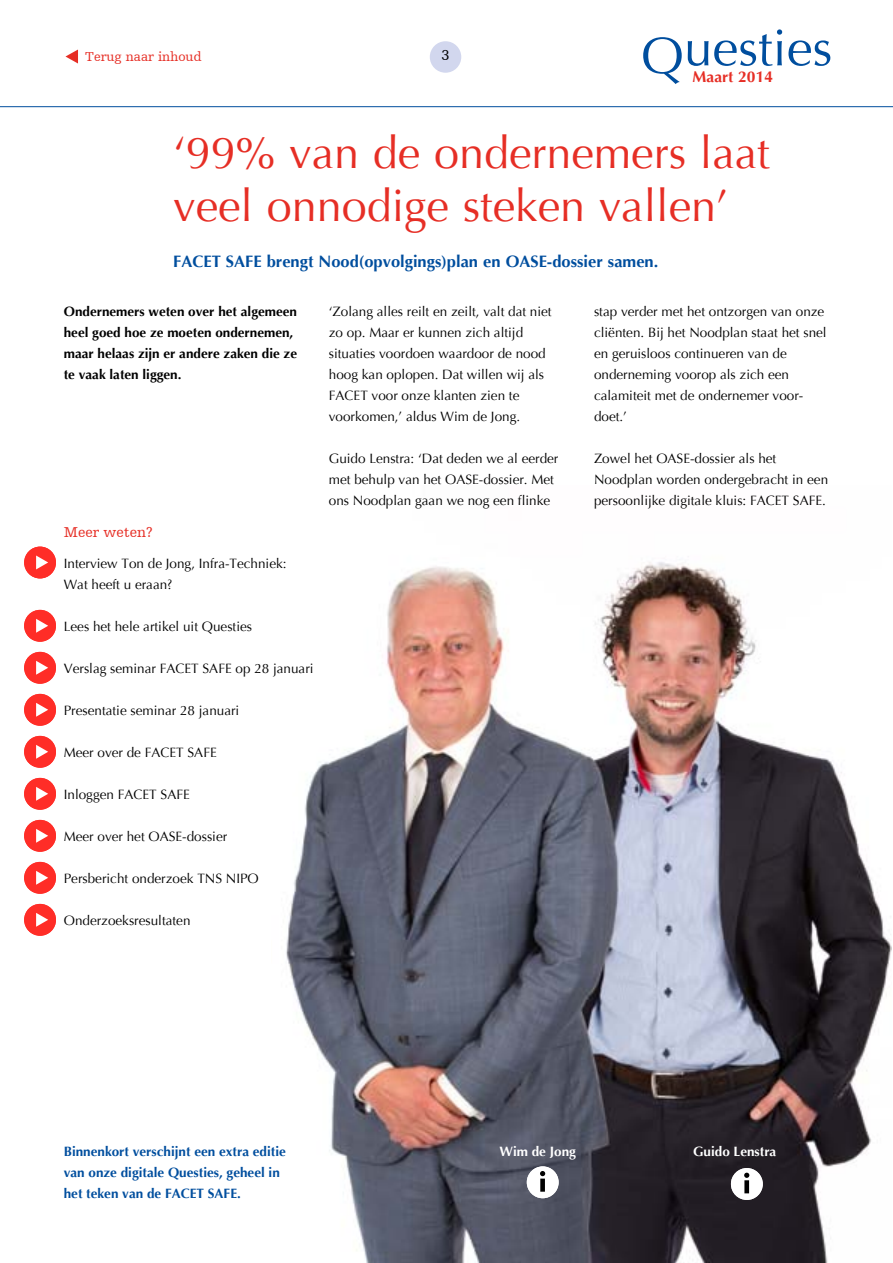
<style>
.page{position:relative;width:893px;height:1263px;background:#fff}
.page>*{position:absolute;margin:0;border:0;box-sizing:border-box;transform-origin:0 0}
.t1{font:51.45px "Optima";color:#004e9e}
.t2{font:44.85px/52.7px "Optima";color:#e62e25}
.t3{font:700 16.5px "Optima";color:#004e9e}
.t4{font:700 15.6px "Optima";color:#e62e25}
.t5{font:15px "Humanist Slabserif 712 BT";color:#e62e25}
.t6{font:15px "Humanist Slabserif 712 BT";color:#000}
.t7{font:13.5px/21px "Optima";color:#000}
.t8{font:700 13.5px/21px "Optima";color:#000}
.t9{font:700 13.5px/21px "Optima";color:#004e9e}
.t10{font:700 13.5px "Optima";color:#fff}
.t11{font:13.5px "Humanist Slabserif 712 BT";color:#e62e25}
</style>
<div class="page">
<div style="left:430px;top:41px;width:31px;height:32px;background:#d2d7ee;border-radius:50%"></div>
<svg style="left:65px;top:50px;width:13px;height:14px"></svg>
<hr style="left:0;top:106px;width:893px;height:1px;background:#004e9e">
<img style="left:286px;top:562px;width:605px;height:701px">
<div style="left:527px;top:1166px;width:32px;height:32px;background:#fff;border-radius:50%"></div>
<svg style="left:540px;top:1171px;width:5px;height:21px"></svg>
<div style="left:731px;top:1168px;width:32px;height:32px;background:#fff;border-radius:50%"></div>
<svg style="left:744px;top:1173px;width:5px;height:20px"></svg>
<div style="left:24px;top:547px;width:32px;height:31px;background:#ff2d27;border-radius:50%"></div>
<svg style="left:36px;top:555px;width:12px;height:14px"></svg>
<div style="left:24px;top:610px;width:32px;height:32px;background:#ff2d27;border-radius:50%"></div>
<svg style="left:36px;top:619px;width:12px;height:14px"></svg>
<div style="left:24px;top:652px;width:32px;height:32px;background:#ff2d27;border-radius:50%"></div>
<svg style="left:36px;top:661px;width:12px;height:14px"></svg>
<div style="left:24px;top:694px;width:32px;height:32px;background:#ff2d27;border-radius:50%"></div>
<svg style="left:36px;top:703px;width:12px;height:14px"></svg>
<div style="left:24px;top:736px;width:32px;height:32px;background:#ff2d27;border-radius:50%"></div>
<svg style="left:36px;top:745px;width:12px;height:14px"></svg>
<div style="left:24px;top:778px;width:32px;height:32px;background:#ff2d27;border-radius:50%"></div>
<svg style="left:36px;top:787px;width:12px;height:14px"></svg>
<div style="left:24px;top:820px;width:32px;height:32px;background:#ff2d27;border-radius:50%"></div>
<svg style="left:36px;top:829px;width:12px;height:14px"></svg>
<div style="left:24px;top:862px;width:32px;height:32px;background:#ff2d27;border-radius:50%"></div>
<svg style="left:36px;top:871px;width:12px;height:14px"></svg>
<div style="left:24px;top:904px;width:32px;height:32px;background:#ff2d27;border-radius:50%"></div>
<svg style="left:36px;top:913px;width:12px;height:14px"></svg>
<p class="t11" style="left:85px;top:49px;width:118px">Terug naar inhoud</p>
<p class="t6" style="left:441px;top:46px;width:10px">3</p>
<h1 class="t1" style="left:641px;top:18px;width:193px">Questies</h1>
<p class="t4" style="left:693px;top:68px;width:82px">Maart 2014</p>
<h2 class="t2" style="left:173px;top:127px;width:598px">‘99% van de ondernemers laat veel onnodige steken vallen’</h2>
<p class="t3" style="left:173px;top:252px;width:487px">FACET SAFE brengt Nood(opvolgings)plan en OASE-dossier samen.</p>
<p class="t8" style="left:64px;top:301px;width:235px">Ondernemers weten over het algemeen heel goed hoe ze moeten ondernemen, maar helaas zijn er andere zaken die ze te vaak laten liggen.</p>
<p class="t5" style="left:64px;top:523px;width:91px">Meer weten?</p>
<p class="t7" style="left:64px;top:553px;width:224px">Interview Ton de Jong, Infra-Techniek:<br>Wat heeft u eraan?</p>
<p class="t7" style="left:64px;top:616px;width:190px">Lees het hele artikel uit Questies</p>
<p class="t7" style="left:64px;top:658px;width:251px">Verslag seminar FACET SAFE op 28 januari</p>
<p class="t7" style="left:64px;top:700px;width:177px">Presentatie seminar 28 januari</p>
<p class="t7" style="left:64px;top:742px;width:155px">Meer over de FACET SAFE</p>
<p class="t7" style="left:64px;top:784px;width:128px">Inloggen FACET SAFE</p>
<p class="t7" style="left:64px;top:826px;width:165px">Meer over het OASE-dossier</p>
<p class="t7" style="left:64px;top:868px;width:197px">Persbericht onderzoek TNS NIPO</p>
<p class="t7" style="left:64px;top:910px;width:128px">Onderzoeksresultaten</p>
<p class="t7" style="left:329px;top:301px;width:224px">‘Zolang alles reilt en zeilt, valt dat niet zo op. Maar er kunnen zich altijd situaties voordoen waardoor de nood hoog kan oplopen. Dat willen wij als FACET voor onze klanten zien te voorkomen,’ aldus Wim de Jong.</p>
<p class="t7" style="left:329px;top:448px;width:231px">Guido Lenstra: ‘Dat deden we al eerder met behulp van het OASE-dossier. Met ons Noodplan gaan we nog een flinke</p>
<p class="t7" style="left:594px;top:301px;width:234px">stap verder met het ontzorgen van onze cliënten. Bij het Noodplan staat het snel en geruisloos continueren van de onderneming voorop als zich een calamiteit met de ondernemer voor&shy;doet.’</p>
<p class="t7" style="left:594px;top:448px;width:236px">Zowel het OASE-dossier als het<br>Noodplan worden ondergebracht in een persoonlijke digitale kluis: FACET SAFE.</p>
<p class="t9" style="left:64px;top:1141px;width:224px">Binnenkort verschijnt een extra editie van onze digitale Questies, geheel in het teken van de FACET SAFE.</p>
<p class="t10" style="left:500px;top:1143px;width:78px">Wim de Jong</p>
<p class="t10" style="left:693px;top:1143px;width:85px">Guido Lenstra</p>
</div>
